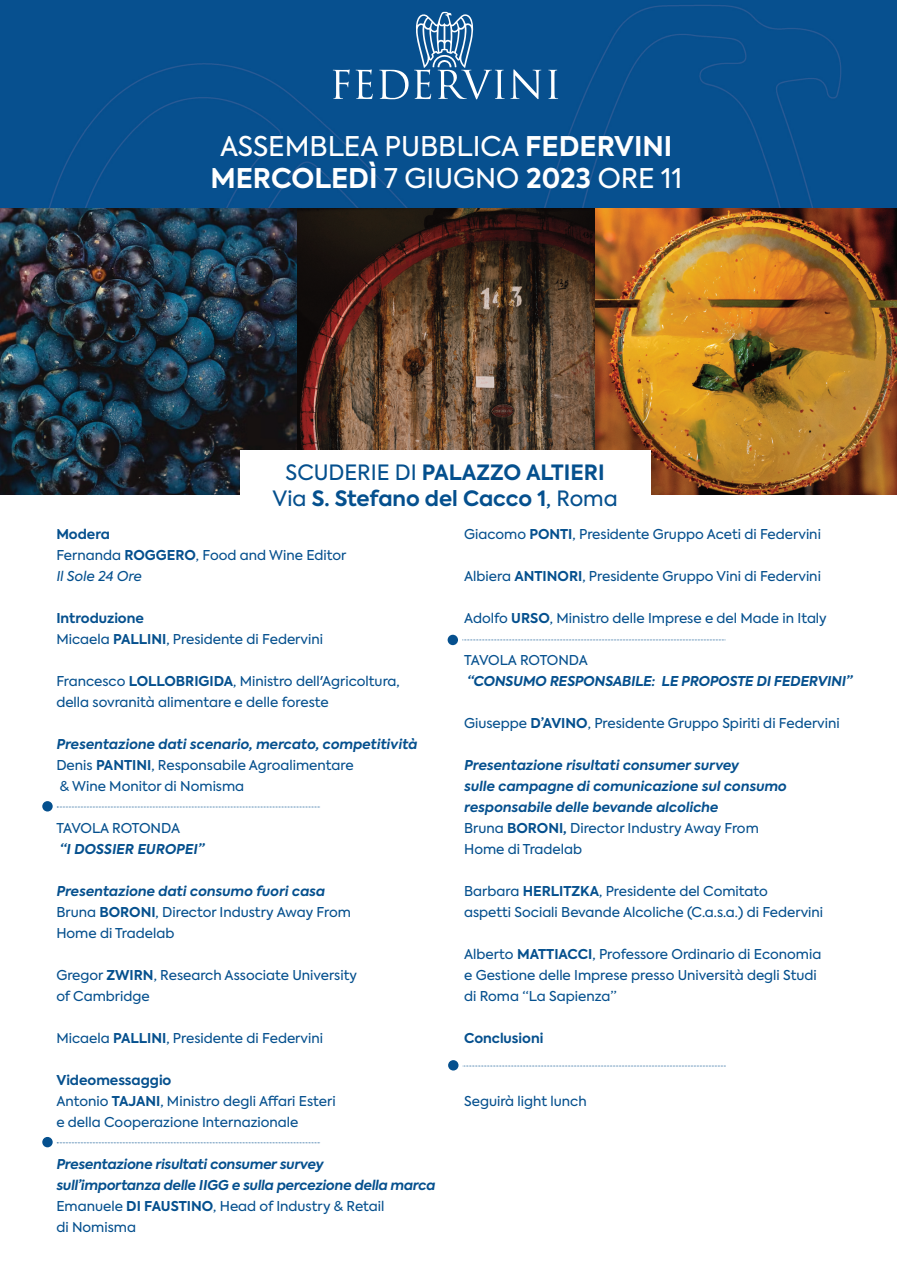
<style>
.page{position:relative;width:897px;height:1261px;background:#fff}
.page>*{position:absolute;margin:0;border:0;box-sizing:border-box;transform-origin:0 0}
.t1{font:27px "Axiforma";color:#fff}
.t2{font:700 27px "Axiforma";color:#fff}
.t3{font:700 21px "Axiforma";color:#05508e}
.t4{font:13.5px "Axiforma";color:#05508e}
.t5{font:italic 700 13.5px "Axiforma";color:#05508e}
.t6{font:700 13.5px "Axiforma";color:#05508e}
.t7{font:13.5px "Axiforma";letter-spacing:-.025em;color:#05508e}
.t8{font:italic 13.5px "Axiforma";color:#05508e}
.s1{font-weight:700}
.s2{font-weight:400}
</style>
<div class="page">
<div style="left:0;top:0;width:896px;height:208px;background:#07508f"></div>
<svg style="left:510px;top:69px;width:31px;height:30px"></svg>
<svg style="left:333px;top:69px;width:40px;height:30px"></svg>
<svg style="left:548px;top:70px;width:10px;height:29px"></svg>
<svg style="left:379px;top:12px;width:125px;height:87px;background:#316da2"></svg>
<img style="left:0;top:208px;width:298px;height:287px">
<svg style="left:298px;top:208px;width:297px;height:242px;background:#513728"></svg>
<img style="left:595px;top:208px;width:301px;height:287px">
<div style="left:240px;top:451px;width:410px;height:82px;background:#fff"></div>
<svg style="left:57px;top:806px;width:263px;height:1px"></svg>
<svg style="left:462px;top:639px;width:263px;height:1px"></svg>
<div style="left:42px;top:801px;width:11px;height:10px;background:#05508e;border-radius:50%"></div>
<div style="left:447px;top:635px;width:11px;height:10px;background:#05508e;border-radius:50%"></div>
<svg style="left:57px;top:1142px;width:263px;height:1px"></svg>
<div style="left:42px;top:1137px;width:11px;height:10px;background:#05508e;border-radius:50%"></div>
<svg style="left:462px;top:1065px;width:264px;height:1px"></svg>
<div style="left:448px;top:1060px;width:10px;height:10px;background:#05508e;border-radius:50%"></div>
<p class="t1" style="left:220px;top:136px;width:454px">ASSEMBLEA PUBBLICA <span class="s1">FEDERVINI</span></p>
<p class="t2" style="left:210px;top:168px;width:473px">MERCOLEDÌ <span class="s2">7 GIUGNO</span> 2023 <span class="s2">ORE 11</span></p>
<p class="t3" style="left:285px;top:464px;width:320px"><span class="s2">SCUDERIE DI</span> PALAZZO ALTIERI</p>
<p class="t3" style="left:272px;top:489px;width:347px"><span class="s2">Via</span> S. Stefano del Cacco 1<span class="s2">, Roma</span></p>
<p class="t6" style="left:56px;top:528px;width:55px">Modera</p>
<p class="t4" style="left:56px;top:549px;width:291px">Fernanda <span class="s1">ROGGERO</span>, Food and Wine Editor</p>
<p class="t8" style="left:56px;top:567px;width:87px">Il Sole 24 Ore</p>
<p class="t6" style="left:56px;top:612px;width:89px">Introduzione</p>
<p class="t4" style="left:56px;top:633px;width:268px">Micaela <span class="s1">PALLINI</span>, Presidente di Federvini</p>
<p class="t4" style="left:56px;top:675px;width:345px">Francesco <span class="s1">LOLLOBRIGIDA</span>, Ministro dell'Agricoltura,</p>
<p class="t4" style="left:56px;top:696px;width:274px">della sovranità alimentare e delle foreste</p>
<p class="t5" style="left:56px;top:738px;width:362px">Presentazione dati scenario, mercato, competitività</p>
<p class="t4" style="left:56px;top:759px;width:299px">Denis <span class="s1">PANTINI</span>, Responsabile Agroalimentare</p>
<p class="t4" style="left:60px;top:780px;width:186px">&amp; Wine Monitor di Nomisma</p>
<p class="t7" style="left:56px;top:822px;width:125px">TAVOLA ROTONDA</p>
<p class="t5" style="left:60px;top:843px;width:146px">“I DOSSIER EUROPEI”</p>
<p class="t5" style="left:56px;top:885px;width:270px">Presentazione dati consumo fuori casa</p>
<p class="t4" style="left:56px;top:906px;width:296px">Bruna <span class="s1">BORONI</span>, Director Industry Away From</p>
<p class="t4" style="left:56px;top:927px;width:119px">Home di Tradelab</p>
<p class="t4" style="left:56px;top:969px;width:302px">Gregor <span class="s1">ZWIRN</span>, Research Associate University</p>
<p class="t4" style="left:56px;top:990px;width:95px">of Cambridge</p>
<p class="t4" style="left:56px;top:1032px;width:268px">Micaela <span class="s1">PALLINI</span>, Presidente di Federvini</p>
<p class="t6" style="left:56px;top:1074px;width:117px">Videomessaggio</p>
<p class="t4" style="left:56px;top:1095px;width:281px">Antonio <span class="s1">TAJANI</span>, Ministro degli Affari Esteri</p>
<p class="t4" style="left:56px;top:1116px;width:243px">e della Cooperazione Internazionale</p>
<p class="t5" style="left:56px;top:1158px;width:268px">Presentazione risultati consumer survey</p>
<p class="t5" style="left:56px;top:1179px;width:380px">sull’importanza delle IIGG e sulla percezione della marca</p>
<p class="t4" style="left:56px;top:1200px;width:329px">Emanuele <span class="s1">DI FAUSTINO</span>, Head of Industry &amp; Retail</p>
<p class="t4" style="left:56px;top:1221px;width:81px">di Nomisma</p>
<p class="t4" style="left:464px;top:528px;width:358px">Giacomo <span class="s1">PONTI</span>, Presidente Gruppo Aceti di Federvini</p>
<p class="t4" style="left:464px;top:570px;width:358px">Albiera <span class="s1">ANTINORI</span>, Presidente Gruppo Vini di Federvini</p>
<p class="t4" style="left:464px;top:612px;width:364px">Adolfo <span class="s1">URSO</span>, Ministro delle Imprese e del Made in Italy</p>
<p class="t7" style="left:464px;top:654px;width:125px">TAVOLA ROTONDA</p>
<p class="t5" style="left:467px;top:675px;width:386px">“CONSUMO RESPONSABILE: LE PROPOSTE DI FEDERVINI”</p>
<p class="t4" style="left:464px;top:717px;width:377px">Giuseppe <span class="s1">D’AVINO</span>, Presidente Gruppo Spiriti di Federvini</p>
<p class="t5" style="left:464px;top:759px;width:276px">Presentazione risultati consumer survey</p>
<p class="t5" style="left:464px;top:780px;width:324px">sulle campagne di comunicazione sul consumo</p>
<p class="t5" style="left:464px;top:801px;width:256px">responsabile delle bevande alcoliche</p>
<p class="t4" style="left:464px;top:822px;width:296px">Bruna <span class="s1">BORONI,</span> Director Industry Away From</p>
<p class="t4" style="left:464px;top:843px;width:119px">Home di Tradelab</p>
<p class="t4" style="left:464px;top:885px;width:305px">Barbara <span class="s1">HERLITZKA</span>, Presidente del Comitato</p>
<p class="t4" style="left:464px;top:906px;width:360px">aspetti Sociali Bevande Alcoliche (C.a.s.a.) di Federvini</p>
<p class="t4" style="left:464px;top:948px;width:358px">Alberto <span class="s1">MATTIACCI</span>, Professore Ordinario di Economia</p>
<p class="t4" style="left:464px;top:969px;width:354px">e Gestione delle Imprese presso Università degli Studi</p>
<p class="t4" style="left:464px;top:990px;width:154px">di Roma “La Sapienza”</p>
<p class="t6" style="left:464px;top:1032px;width:81px">Conclusioni</p>
<p class="t4" style="left:464px;top:1095px;width:124px">Seguirà light lunch</p>
</div>
